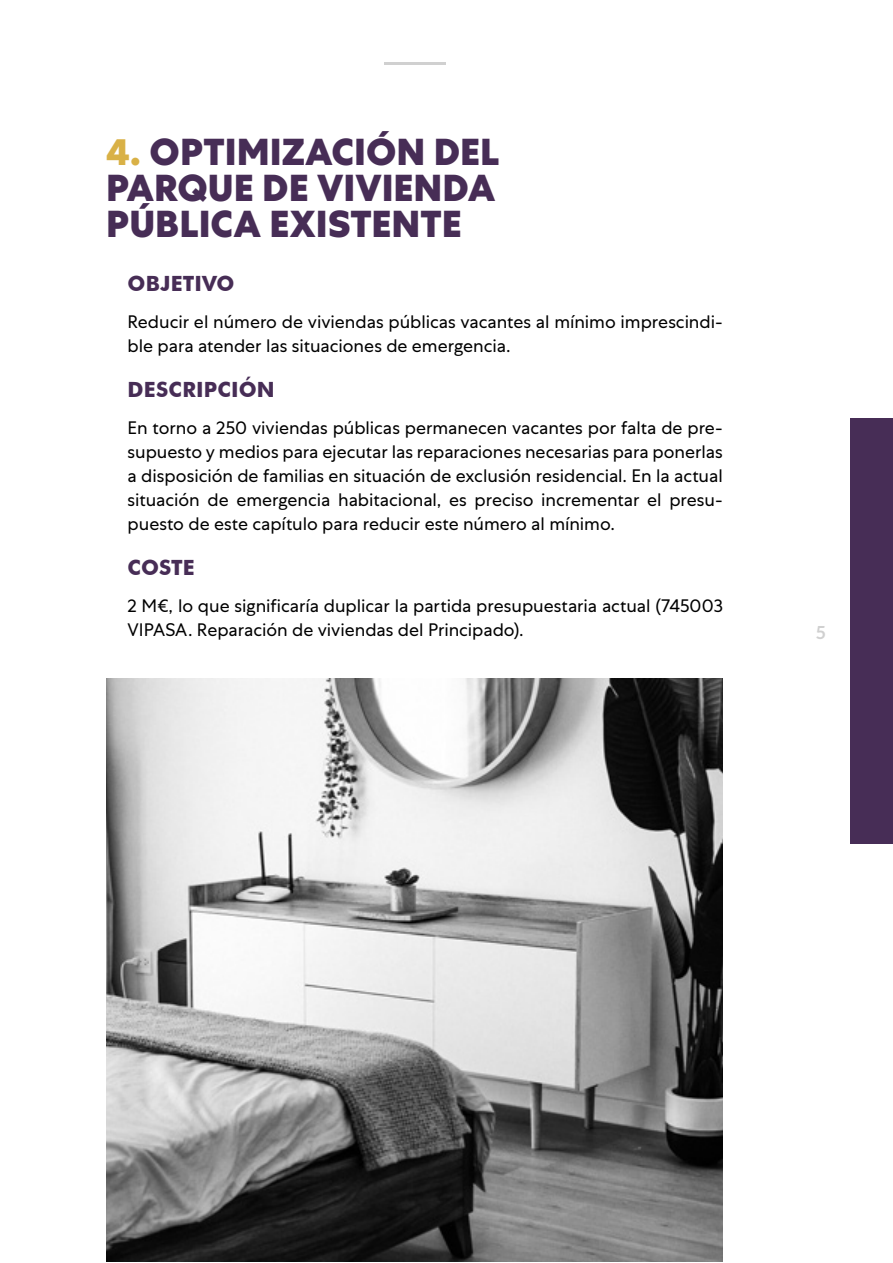
<style>
.page{position:relative;width:893px;height:1263px;background:#fff}
.page>*{position:absolute;margin:0;border:0;box-sizing:border-box;transform-origin:0 0}
.t1{font:800 37.5px/36px "Centra No 1";color:#472d56;text-align:justify}
.t2{font:700 21px "Futura BT";letter-spacing:.01em;color:#472d56}
.t3{font:18px/24px "Centra No 1";letter-spacing:-.005em;color:#000}
.t4{font:700 18px "Aleo";color:#d0d0d0}
.s1{color:#d9b146}
</style>
<div class="page">
<hr style="left:384px;top:62px;width:61px;height:3px;background:#d0d0d0">
<div style="left:850px;top:419px;width:43px;height:425px;background:#472d56"></div>
<img style="left:106px;top:679px;width:617px;height:582px">
<h1 class="t1" style="left:106px;top:135px;width:395px"><span class="s1">4.</span> OPTIMIZACIÓN DEL PARQUE DE VIVIENDA PÚBLICA EXISTENTE</h1>
<p class="t2" style="left:128px;top:271px;width:109px">OBJETIVO</p>
<p class="t3" style="left:128px;top:309px;width:597px">Reducir el número de viviendas públicas vacantes al mínimo imprescindi&shy;ble para atender las situaciones de emergencia.</p>
<p class="t2" style="left:128px;top:377px;width:149px">DESCRIPCIÓN</p>
<p class="t3" style="left:128px;top:415px;width:597px;text-align:justify">En torno a 250 viviendas públicas permanecen vacantes por falta de pre&shy;supuesto y medios para ejecutar las reparaciones necesarias para ponerlas a disposición de familias en situación de exclusión residencial. En la actual situación de emergencia habitacional, es preciso incrementar el presu&shy;puesto de este capítulo para reducir este número al mínimo.</p>
<p class="t2" style="left:128px;top:555px;width:69px">COSTE</p>
<p class="t3" style="left:128px;top:593px;width:597px">2 M€, lo que significaría duplicar la partida presupuestaria actual (745003<br>VIPASA. Reparación de viviendas del Principado).</p>
<p class="t4" style="left:816px;top:622px;width:11px">5</p>
</div>
